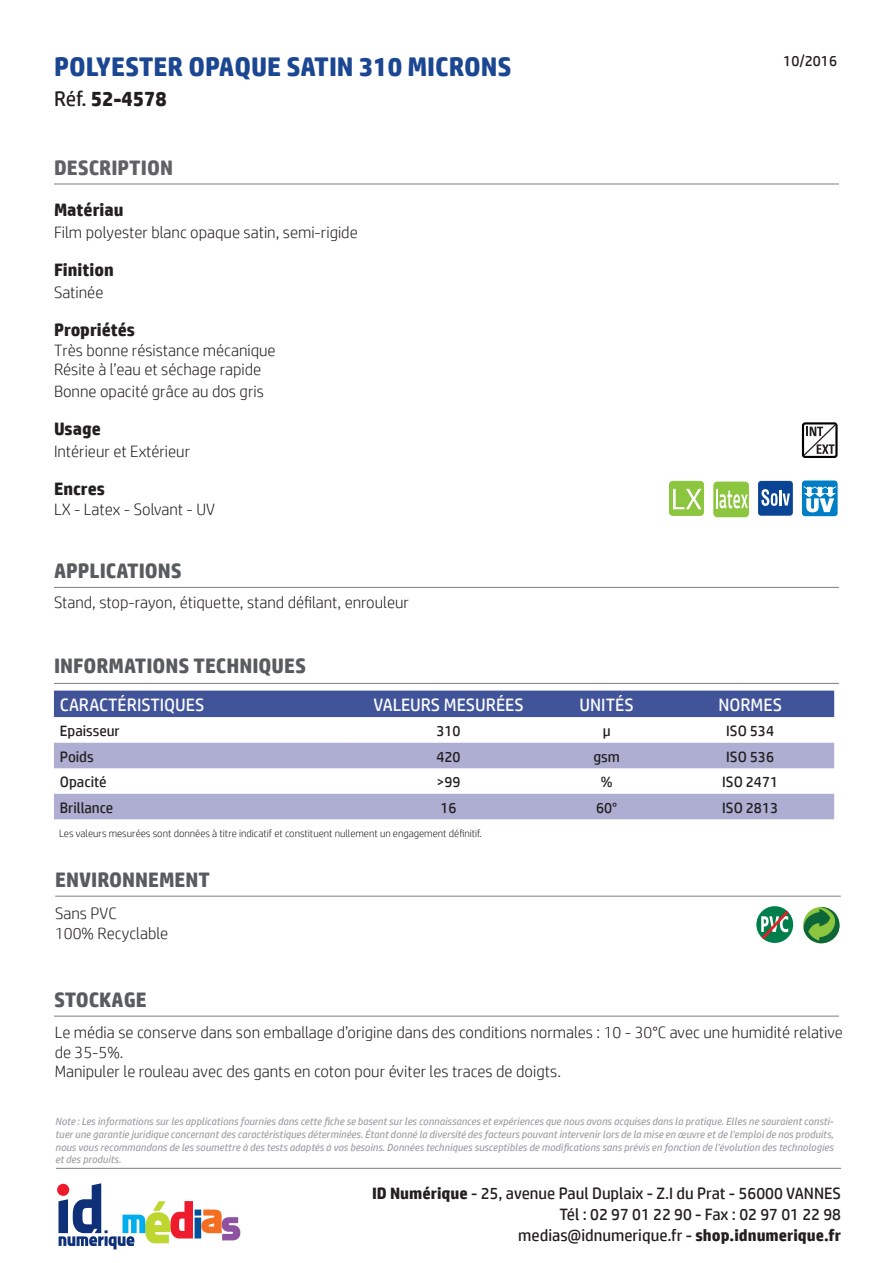
<style>
.page{position:relative;width:893px;height:1263px;background:#fff}
.page>*{position:absolute;margin:0;border:0;box-sizing:border-box;transform-origin:0 0}
.t1{font:700 27px "HP Simplified";color:#1b4692}
.t2{font:700 21px "HP Simplified";color:#595c5f}
.t3{font:700 21px "HP Simplified";color:#231f20}
.t4{font:700 21px "HP Simplified";color:#616164}
.t5{font:18px "HP Simplified";color:#fafafa}
.t6{font:700 18px "HP Simplified";color:#231f20}
.t7{font:300 16.5px/19.8px "HP Simplified";color:#231f20}
.t8{font:16.5px/21px "HP Simplified";color:#231f20;text-align:right}
.t9{font:15px "HP Simplified";color:#231f20}
.t10{font:italic 10.5px/12.6px "HP Simplified";color:#a0a1a5;text-align:justify}
.t11{font:300 10.5px "HP Simplified";color:#231f20}
.s1{font-weight:400}
.s2{font-weight:700}
</style>
<div class="page">
<svg style="left:59px;top:1183px;width:181px;height:66px"></svg>
<div style="left:57px;top:1184px;width:12px;height:12px;background:#ee1b2d;border-radius:50%"></div>
<hr style="left:56px;top:1168px;width:785px;height:1px;background:#8a8c8f">
<div style="left:802px;top:422px;width:36px;height:36px;border:2px solid #000;border-radius:2px"></div>
<svg style="left:802px;top:422px;width:36px;height:35px"></svg>
<hr style="left:54px;top:683px;width:785px;height:1px;background:#8a8c8f">
<div style="left:54px;top:691px;width:780px;height:26px;background:#415399"></div>
<svg style="left:54px;top:717px;width:780px;height:26px"></svg>
<svg style="left:54px;top:743px;width:780px;height:76px;fill:#adaed1"></svg>
<hr style="left:54px;top:587px;width:785px;height:1px;background:#8a8c8f">
<hr style="left:55px;top:896px;width:786px;height:1px;background:#8a8c8f">
<div style="left:756px;top:906px;width:37px;height:37px;border:2px solid #007e4b;border-radius:50%"></div>
<svg style="left:759px;top:908px;width:32px;height:34px"></svg>
<div style="left:758px;top:481px;width:35px;height:35px;background:#094594;border-radius:3px"></div>
<svg style="left:761px;top:489px;width:29px;height:17px"></svg>
<div style="left:713px;top:482px;width:36px;height:35px;background:#8bc63e;border-radius:4px"></div>
<svg style="left:716px;top:489px;width:32px;height:19px"></svg>
<div style="left:802px;top:480px;width:36px;height:36px;background:#007ec5;border-radius:3px"></div>
<svg style="left:803px;top:486px;width:33px;height:26px"></svg>
<div style="left:669px;top:480px;width:35px;height:36px;border:2px solid #fff;border-radius:3px"></div>
<div style="left:669px;top:481px;width:34px;height:34px;background:#8bc63e;border-radius:3px"></div>
<div style="left:669px;top:481px;width:35px;height:35px;border:1px solid #8bc63e;border-radius:3px"></div>
<svg style="left:673px;top:489px;width:29px;height:20px"></svg>
<svg style="left:803px;top:907px;width:36px;height:36px"></svg>
<hr style="left:54px;top:183px;width:785px;height:2px;background:#8a8c8f">
<hr style="left:54px;top:1015px;width:785px;height:2px;background:#8a8c8f">
<p class="t1" style="left:54px;top:51px;width:459px">POLYESTER OPAQUE SATIN 310 MICRONS</p>
<p class="t3" style="left:54px;top:86px;width:114px"><span class="s1">Réf.</span> 52-4578</p>
<p class="t4" style="left:54px;top:155px;width:120px">DESCRIPTION</p>
<p class="t6" style="left:54px;top:199px;width:71px">Matériau</p>
<p class="t7" style="left:54px;top:222px;width:305px">Film polyester blanc opaque satin, semi-rigide</p>
<p class="t6" style="left:54px;top:259px;width:61px">Finition</p>
<p class="t7" style="left:54px;top:282px;width:51px">Satinée</p>
<p class="t6" style="left:54px;top:319px;width:82px">Propriétés</p>
<p class="t7" style="left:54px;top:340px;width:223px">Très bonne résistance mécanique</p>
<p class="t7" style="left:54px;top:359px;width:209px">Résite à l’eau et séchage rapide</p>
<p class="t7" style="left:54px;top:381px;width:211px">Bonne opacité grâce au dos gris</p>
<p class="t6" style="left:54px;top:418px;width:48px">Usage</p>
<p class="t7" style="left:54px;top:441px;width:138px">Intérieur et Extérieur</p>
<p class="t6" style="left:54px;top:478px;width:52px">Encres</p>
<p class="t7" style="left:54px;top:499px;width:163px">LX - Latex - Solvant - UV</p>
<p class="t2" style="left:54px;top:559px;width:129px">APPLICATIONS</p>
<p class="t7" style="left:54px;top:592px;width:357px">Stand, stop-rayon, étiquette, stand défilant, enrouleur</p>
<h3 class="t9" style="left:783px;top:52px;width:55px">10/2016</h3>
<p class="t2" style="left:54px;top:653px;width:254px">INFORMATIONS TECHNIQUES</p>
<p class="t5" style="left:60px;top:695px;width:146px">CARACTÉRISTIQUES</p>
<p class="t5" style="left:373px;top:695px;width:152px">VALEURS MESURÉES</p>
<p class="t5" style="left:580px;top:695px;width:56px">UNITÉS</p>
<p class="t5" style="left:718px;top:695px;width:65px">NORMES</p>
<p class="t9" style="left:60px;top:722px;width:61px">Epaisseur</p>
<p class="t9" style="left:436px;top:722px;width:26px">310</p>
<p class="t9" style="left:603px;top:722px;width:9px">µ</p>
<p class="t9" style="left:726px;top:722px;width:49px">ISO 534</p>
<p class="t9" style="left:60px;top:748px;width:35px">Poids</p>
<p class="t9" style="left:436px;top:748px;width:26px">420</p>
<p class="t9" style="left:593px;top:748px;width:28px">gsm</p>
<p class="t9" style="left:726px;top:748px;width:49px">ISO 536</p>
<p class="t9" style="left:60px;top:773px;width:48px">Opacité</p>
<p class="t9" style="left:436px;top:773px;width:26px">&gt;99</p>
<p class="t9" style="left:601px;top:773px;width:13px">%</p>
<p class="t9" style="left:722px;top:773px;width:57px">ISO 2471</p>
<p class="t9" style="left:60px;top:799px;width:55px">Brillance</p>
<p class="t9" style="left:440px;top:799px;width:18px">16</p>
<p class="t9" style="left:596px;top:799px;width:23px">60°</p>
<p class="t9" style="left:722px;top:799px;width:57px">ISO 2813</p>
<p class="t11" style="left:59px;top:827px;width:424px">Les valeurs mesurées sont données à titre indicatif et constituent nullement un engagement définitif.</p>
<p class="t2" style="left:55px;top:867px;width:156px">ENVIRONNEMENT</p>
<p class="t7" style="left:55px;top:903px;width:63px">Sans PVC</p>
<p class="t7" style="left:55px;top:923px;width:115px">100% Recyclable</p>
<p class="t2" style="left:54px;top:987px;width:94px">STOCKAGE</p>
<p class="t7" style="left:55px;top:1022px;width:790px">Le média se conserve dans son emballage d’origine dans des conditions normales : 10 - 30°C avec une humidité relative de 35-5%.</p>
<p class="t7" style="left:55px;top:1061px;width:508px">Manipuler le rouleau avec des gants en coton pour éviter les traces de doigts.</p>
<p class="t10" style="left:55px;top:1115px;width:780px">Note : Les informations sur les applications fournies dans cette fiche se basent sur les connaissances et expériences que nous avons acquises dans la pratique. Elles ne sauraient consti&shy;tuer une garantie juridique concernant des caractéristiques déterminées. Étant donné la diversité des facteurs pouvant intervenir lors de la mise en œuvre et de l’emploi de nos produits, nous vous recommandons de les soumettre à des tests adaptés à vos besoins. Données techniques susceptibles de modifications sans prévis en fonction de l’évolution des technologies et des produits.</p>
<h3 class="t8" style="left:372px;top:1182px;width:471px"><span class="s2">ID Numérique</span> - 25, avenue Paul Duplaix - Z.I du Prat - 56000 VANNES<br>Tél : 02 97 01 22 90 - Fax : 02 97 01 22 98<br>medias@idnumerique.fr - <span class="s2">shop.idnumerique.fr</span></h3>
</div>
